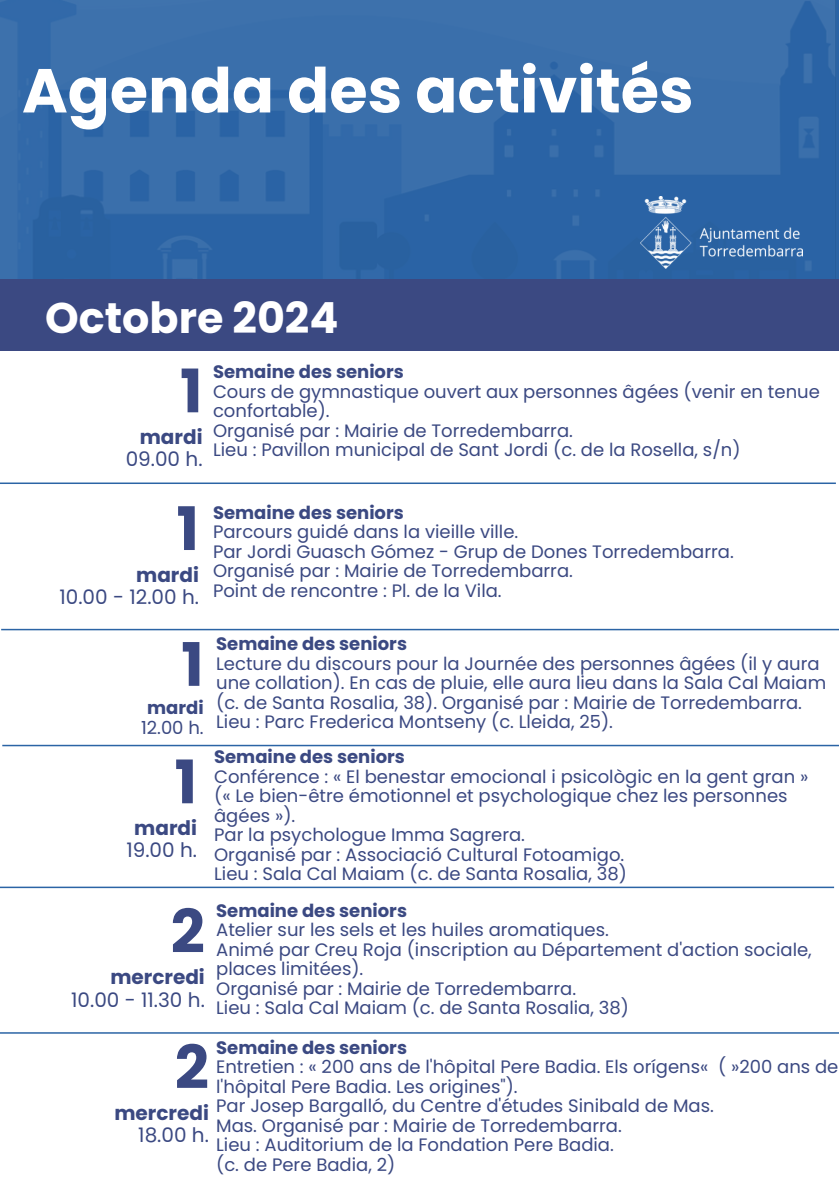
<style>
.page{position:relative;width:839px;height:1191px;background:#fff}
.page>*{position:absolute;margin:0;border:0;box-sizing:border-box;transform-origin:0 0}
.t1{font:700 62px "Poppins";color:#fff}
.t2{font:700 60px "Poppins";color:#3b4982}
.t3{font:700 42.8px "Poppins";color:#fff}
.t4{font:20px/22.4px "Poppins";color:#3b4982;text-align:right}
.t5{font:700 20px/22.4px "Poppins";color:#3b4982;text-align:right}
.t6{font:18px/19.6px "Poppins";color:#3b4982}
.t7{font:700 18px "Poppins";color:#3b4982}
.s1{font-weight:700}
.s2{font-weight:400}
</style>
<div class="page">
<img style="left:0;top:0;width:835px;height:280px">
<img style="left:640px;top:196px;width:162px;height:72px">
<div style="left:0;top:280px;width:838px;height:71px;background:#3b4982"></div>
<hr style="left:0;top:887px;width:834px;height:1px;background:#2b64a5">
<hr style="left:0;top:483px;width:835px;height:1px;background:#2b64a5">
<hr style="left:1px;top:629px;width:837px;height:1px;background:#2b64a5">
<hr style="left:2px;top:745px;width:836px;height:1px;background:#2b64a5">
<hr style="left:0;top:1032px;width:838px;height:2px;background:#2b64a5">
<h1 class="t1" style="left:22px;top:47px;width:673px">Agenda des activités</h1>
<p class="t3" style="left:45px;top:288px;width:295px">Octobre 2024</p>
<h2 class="t6" style="left:213px;top:362px;width:608px"><span class="s1">Semaine des seniors<br></span>Cours de gymnastique ouvert aux personnes âgées (venir en tenue confortable).<br>Organisé par : Mairie de Torredembarra.<br>Lieu : Pavillon municipal de Sant Jordi (c. de la Rosella, s/n)</h2>
<p class="t2" style="left:180px;top:349px;width:24px">1</p>
<p class="t4" style="left:126px;top:426px;width:78px"><span class="s1">mardi<br></span>09.00 h.</p>
<h3 class="t2" style="left:176px;top:487px;width:24px">1</h3>
<h3 class="t4" style="left:59px;top:563px;width:141px"><span class="s1">mardi<br></span>10.00 - 12.00 h.</h3>
<p class="t7" style="left:213px;top:500px;width:192px">Semaine des seniors</p>
<p class="t6" style="left:213px;top:522px;width:307px">Parcours guidé dans la vieille ville.</p>
<p class="t6" style="left:213px;top:542px;width:522px">Par Jordi Guasch Gómez - Grup de Dones Torredembarra.</p>
<p class="t6" style="left:213px;top:561px;width:361px">Organisé par : Mairie de Torredembarra.</p>
<p class="t6" style="left:213px;top:581px;width:290px">Point de rencontre : Pl. de la Vila.</p>
<p class="t2" style="left:181px;top:623px;width:24px">1</p>
<p class="t6" style="left:141px;top:698px;width:64px;text-align:center"><span class="s1">mardi<br></span>12.00 h.</p>
<p class="t2" style="left:174px;top:740px;width:24px">1</p>
<p class="t4" style="left:126px;top:817px;width:72px;text-align:center"><span class="s1">mardi<br></span>19.00 h.</p>
<h3 class="t7" style="left:216px;top:631px;width:192px">Semaine des seniors</h3>
<h3 class="t6" style="left:216px;top:654px;width:611px">Lecture du discours pour la Journée des personnes âgées (il y aura une collation). En cas de pluie, elle aura lieu dans la Sala Cal Maiam (c. de Santa Rosalia, 38). Organisé par : Mairie de Torredembarra.</h3>
<h3 class="t6" style="left:216px;top:712px;width:398px">Lieu : Parc Frederica Montseny (c. Lleida, 25).</h3>
<p class="t7" style="left:214px;top:744px;width:192px">Semaine des seniors</p>
<p class="t6" style="left:214px;top:767px;width:595px">Conférence : « El benestar emocional i psicològic en la gent gran »</p>
<p class="t6" style="left:214px;top:786px;width:575px">(« Le bien-être émotionnel et psychologique chez les personnes âgées »).</p>
<h3 class="t6" style="left:214px;top:825px;width:312px">Par la psychologue Imma Sagrera.</h3>
<p class="t6" style="left:214px;top:845px;width:411px">Organisé par : Associació Cultural Fotoamigo.</p>
<p class="t6" style="left:214px;top:864px;width:414px">Lieu : Sala Cal Maiam (c. de Santa Rosalia, 38)</p>
<p class="t2" style="left:171px;top:890px;width:36px">2</p>
<p class="t4" style="left:71px;top:966px;width:135px"><span class="s1">mercredi<br></span>10.00 - 11.30 h.</p>
<p class="t2" style="left:175px;top:1025px;width:36px">2</p>
<p class="t5" style="left:114px;top:1102px;width:96px">mercredi<br><span class="s2">18.00 h.</span></p>
<p class="t7" style="left:216px;top:898px;width:192px">Semaine des seniors</p>
<p class="t6" style="left:216px;top:920px;width:394px">Atelier sur les sels et les huiles aromatiques.</p>
<h3 class="t6" style="left:216px;top:940px;width:597px">Animé par Creu Roja (inscription au Département d'action sociale, places limitées).</h3>
<p class="t6" style="left:216px;top:979px;width:361px">Organisé par : Mairie de Torredembarra.</p>
<p class="t6" style="left:216px;top:998px;width:414px">Lieu : Sala Cal Maiam (c. de Santa Rosalia, 38)</p>
<p class="t7" style="left:216px;top:1035px;width:192px">Semaine des seniors</p>
<p class="t6" style="left:216px;top:1057px;width:623px">Entretien : « 200 ans de l'hôpital Pere Badia. Els orígens« ( »200 ans de l'hôpital Pere Badia. Les origines").</p>
<p class="t6" style="left:216px;top:1096px;width:499px">Par Josep Bargalló, du Centre d'études Sinibald de Mas.</p>
<h3 class="t6" style="left:216px;top:1116px;width:407px">Mas. Organisé par : Mairie de Torredembarra.</h3>
<p class="t6" style="left:216px;top:1135px;width:399px">Lieu : Auditorium de la Fondation Pere Badia.</p>
<p class="t6" style="left:216px;top:1155px;width:180px">(c. de Pere Badia, 2)</p>
</div>
